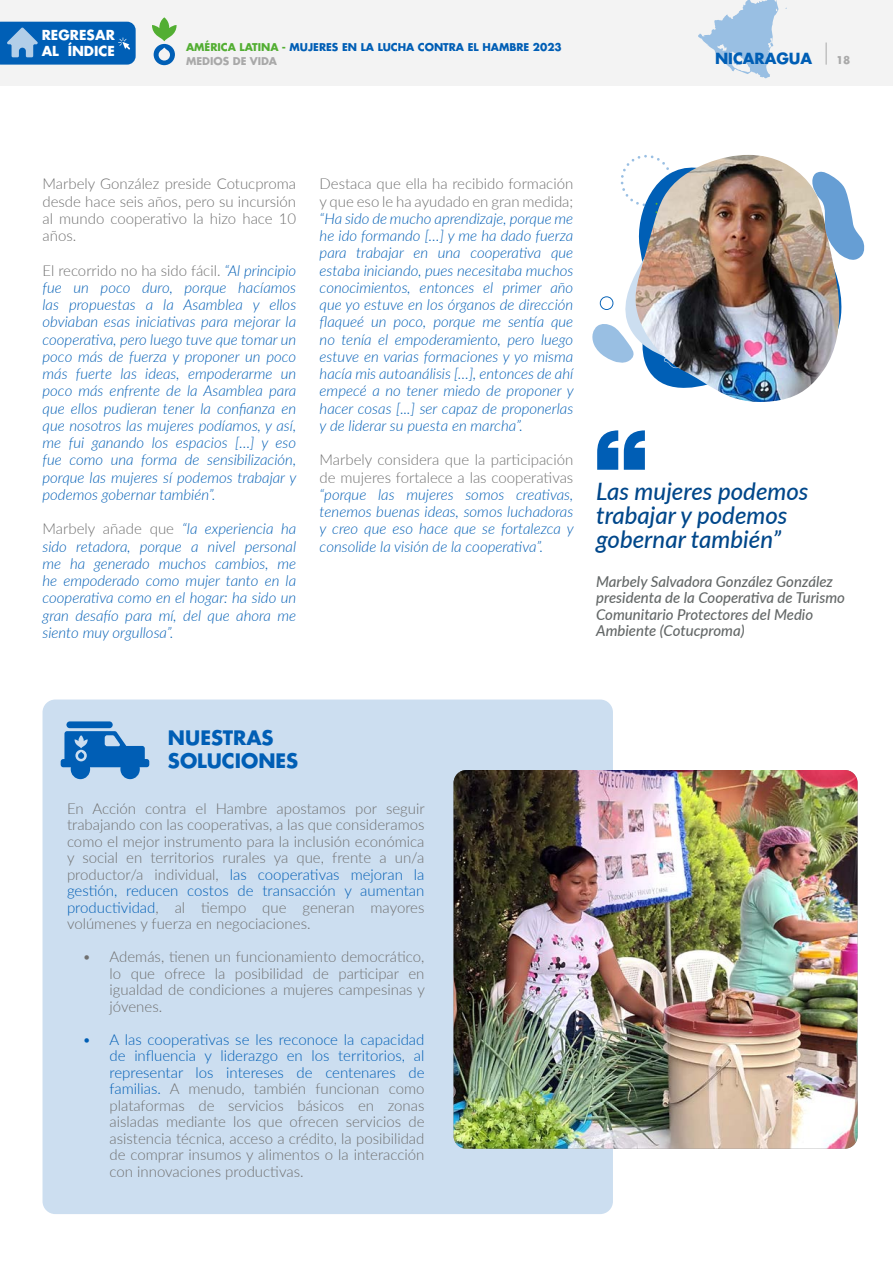
<style>
.page{position:relative;width:893px;height:1263px;background:#fff}
.page>*{position:absolute;margin:0;border:0;box-sizing:border-box;transform-origin:0 0}
.t1{font:italic 500 24px/24px "Lato";color:#00478a}
.t2{font:700 19.5px "Futura LT Pro";color:#005eb5}
.t3{font:italic 300 15px/17.2px "Lato";color:#005eb5;text-align:justify}
.t4{font:300 15px/16.5px "Lato";color:#707070;text-align:justify}
.t5{font:italic 500 15px/16.5px "Lato";color:#646868}
.t6{font:700 15px "Futura LT Pro";color:#005eb5}
.t7{font:700 13.5px/16.5px "Futura LT Pro";letter-spacing:.005em;color:#fff}
.t8{font:700 10.5px/13.4px "Futura LT Pro";color:#005eb5}
.t9{font:700 10.5px "Futura LT Pro";color:#a9a9a9}
.s1{color:#52ae32}
.s2{color:#a9a9a9}
.s3{font-style:normal;color:#707070}
.s4{color:#005eb5}
</style>
<div class="page">
<div style="left:0;top:0;width:893px;height:85px;background:#f3f3f3"></div>
<hr style="left:892px;top:0;width:1px;height:85px;background:#e7e7e7">
<svg style="left:826px;top:43px;width:1px;height:22px"></svg>
<svg style="left:152px;top:17px;width:25px;height:48px"></svg>
<svg style="left:0;top:22px;width:136px;height:43px;background:#156cbb"></svg>
<svg style="left:698px;top:0;width:89px;height:78px"></svg>
<svg style="left:597px;top:430px;width:48px;height:40px"></svg>
<svg style="left:613px;top:154px;width:137px;height:182px"></svg>
<svg style="left:621px;top:155px;width:14px;height:58px"></svg>
<svg style="left:592px;top:323px;width:42px;height:40px"></svg>
<svg style="left:600px;top:296px;width:13px;height:14px"></svg>
<div style="left:43px;top:699px;width:570px;height:515px;background:#ccdef0;border-radius:13px"></div>
<img style="left:454px;top:770px;width:403px;height:379px">
<svg style="left:61px;top:731px;width:88px;height:48px"></svg>
<div style="left:66px;top:721px;width:47px;height:7px;background:#005eb5;border-radius:3px"></div>
<img style="left:635px;top:155px;width:205px;height:247px">
<svg style="left:811px;top:171px;width:54px;height:90px"></svg>
<p class="t7" style="left:42px;top:26px;width:75px">REGRESAR<br>AL ÍNDICE</p>
<p class="t8" style="left:186px;top:40px;width:377px"><span class="s1">AMÉRICA LATINA -</span> MUJERES EN LA LUCHA CONTRA EL HAMBRE 2023<br><span class="s2">MEDIOS DE VIDA</span></p>
<p class="t6" style="left:715px;top:46px;width:99px">NICARAGUA</p>
<p class="t9" style="left:836px;top:52px;width:16px">18</p>
<p class="t4" style="left:43px;top:175px;width:255px;line-height:17.2px">Marbely González preside Cotucproma desde hace seis años, pero su incursión al mundo cooperativo la hizo hace 10 años.</p>
<p class="t3" style="left:43px;top:261px;width:256px"><span class="s3">El recorrido no ha sido fácil.</span> “Al principio fue un poco duro, porque hacíamos las propuestas a la Asamblea y ellos obviaban esas iniciativas para mejorar la cooperativa, pero luego tuve que tomar un poco más de fuerza y proponer un poco más fuerte las ideas, empoderarme un poco más enfrente de la Asamblea para que ellos pudieran tener la confianza en que nosotros las mujeres podíamos, y así, me fui ganando los espacios […] y eso fue como una forma de sensibilización, porque las mujeres sí podemos trabajar y podemos gobernar también”.</p>
<p class="t3" style="left:43px;top:520px;width:255px"><span class="s3">Marbely añade que</span> “la experiencia ha sido retadora, porque a nivel personal me ha generado muchos cambios, me he empoderado como mujer tanto en la cooperativa como en el hogar: ha sido un gran desafío para mí, del que ahora me siento muy orgullosa”.</p>
<p class="t3" style="left:320px;top:175px;width:256px"><span class="s3">Destaca que ella ha recibido formación y que eso le ha ayudado en gran medida; </span>“Ha sido de mucho aprendizaje, porque me he ido formando […] y me ha dado fuerza para trabajar en una cooperativa que estaba iniciando, pues necesitaba muchos conocimientos, entonces el primer año que yo estuve en los órganos de dirección flaqueé un poco, porque me sentía que no tenía el empoderamiento, pero luego estuve en varias formaciones y yo misma hacía mis autoanálisis […], entonces de ahí empecé a no tener miedo de proponer y hacer cosas [...] ser capaz de proponerlas y de liderar su puesta en marcha”.</p>
<p class="t3" style="left:320px;top:451px;width:256px"><span class="s3">Marbely considera que la participación de mujeres fortalece a las cooperativas </span>“porque las mujeres somos creativas, tenemos buenas ideas, somos luchadoras y creo que eso hace que se fortalezca y consolide la visión de la cooperativa”.</p>
<p class="t1" style="left:596px;top:478px;width:214px">Las mujeres podemos trabajar y podemos gobernar también”</p>
<p class="t5" style="left:596px;top:572px;width:250px">Marbely Salvadora González González presidenta de la Cooperativa de Turismo Comunitario Protectores del Medio Ambiente (Cotucproma)</p>
<p class="t2" style="left:168px;top:723px;width:107px">NUESTRAS</p>
<p class="t2" style="left:168px;top:746px;width:132px">SOLUCIONES</p>
<p class="t4" style="left:67px;top:800px;width:359px">En Acción contra el Hambre apostamos por seguir trabajando con las cooperativas, a las que consideramos como el mejor instrumento para la inclusión económica y social en territorios rurales ya que, frente a un/a productor/a individual, <span class="s4">las cooperativas mejoran la gestión, reducen costos de transacción y aumentan productividad</span>, al tiempo que generan mayores volúmenes y fuerza en negociaciones.</p>
<p class="t4" style="left:110px;top:948px;width:317px;text-indent:-27px">• Además, tienen un funcionamiento democrático, lo que ofrece la posibilidad de participar en igualdad de condiciones a mujeres campesinas y jóvenes.</p>
<p class="t4" style="left:110px;top:1031px;width:316px;text-indent:-27px"><span class="s4">• A las cooperativas se les reconoce la capacidad de influencia y liderazgo en los territorios, al representar los intereses de centenares de familias.</span> A menudo, también funcionan como plataformas de servicios básicos en zonas aisladas mediante los que ofrecen servicios de asistencia técnica, acceso a crédito, la posibilidad de comprar insumos y alimentos o la interacción con innovaciones productivas.</p>
</div>
